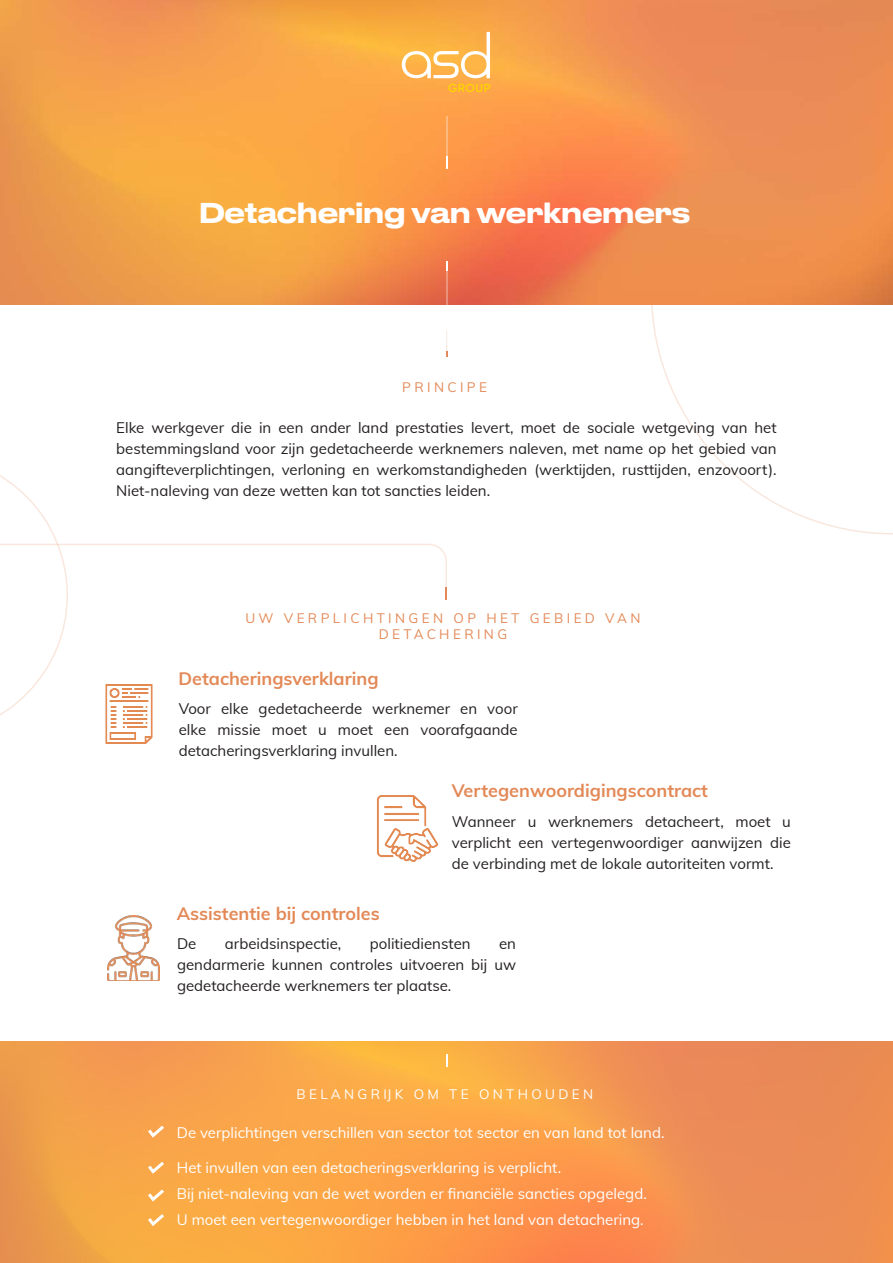
<style>
.page{position:relative;width:893px;height:1263px;background:#fff}
.page>*{position:absolute;margin:0;border:0;box-sizing:border-box;transform-origin:0 0}
.t1{font:500 27px "Druk Text Wide";letter-spacing:-.06em;color:#fff}
.t2{font:700 18px "Muli";color:#e38957}
.t3{font:15px/21px "Muli";color:#231f20;text-align:justify}
.t4{font:15px "Muli";color:#fff}
.t5{font:13.5px/16.2px "Muli";letter-spacing:.25em;color:#e38957;text-align:center}
.t6{font:13.5px "Muli";letter-spacing:.25em;color:#fff}
.t7{font:600 11.7px "Gilroy";letter-spacing:.05em;color:#ffd500}
</style>
<div class="page">
<img style="left:0;top:1042px;width:893px;height:221px">
<svg style="left:651px;top:304px;width:242px;height:230px"></svg>
<svg style="left:446px;top:344px;width:1px;height:13px"></svg>
<img style="left:0;top:0;width:893px;height:304px">
<hr style="left:446px;top:116px;width:2px;height:51px;background:#fff">
<hr style="left:446px;top:261px;width:1px;height:83px;background:#fff">
<svg style="left:446px;top:1055px;width:2px;height:12px"></svg>
<svg style="left:0;top:475px;width:447px;height:241px"></svg>
<svg style="left:145px;top:1122px;width:22px;height:18px"></svg>
<svg style="left:145px;top:1158px;width:22px;height:18px"></svg>
<svg style="left:145px;top:1186px;width:22px;height:18px"></svg>
<svg style="left:145px;top:1211px;width:22px;height:17px"></svg>
<img style="left:96px;top:682px;width:65px;height:62px">
<img style="left:107px;top:915px;width:53px;height:65px">
<img style="left:377px;top:796px;width:61px;height:65px">
<svg style="left:402px;top:32px;width:88px;height:46px"></svg>
<p class="t7" style="left:448px;top:80px;width:44px">GROUP</p>
<p class="t1" style="left:198px;top:190px;width:494px">Detachering van werknemers</p>
<p class="t5" style="left:402px;top:378px;width:86px">PRINCIPE</p>
<p class="t3" style="left:116px;top:417px;width:662px">Elke werkgever die in een ander land prestaties levert, moet de sociale wetgeving van het bestemmingsland voor zijn gedetacheerde werknemers naleven, met name op het gebied van aangifteverplichtingen, verloning en werkomstandigheden (werktijden, rusttijden, enzovoort).<br>Niet-naleving van deze wetten kan tot sancties leiden.</p>
<p class="t5" style="left:245px;top:609px;width:397px">UW VERPLICHTINGEN OP HET GEBIED VAN<br>DETACHERING</p>
<p class="t2" style="left:179px;top:665px;width:202px">Detacheringsverklaring</p>
<p class="t3" style="left:179px;top:697px;width:340px">Voor elke gedetacheerde werknemer en voor elke missie moet u moet een voorafgaande detacheringsverklaring invullen.</p>
<p class="t2" style="left:452px;top:778px;width:258px">Vertegenwoordigingscontract</p>
<p class="t2" style="left:177px;top:900px;width:204px">Assistentie bij controles</p>
<p class="t3" style="left:452px;top:810px;width:340px">Wanneer u werknemers detacheert, moet u verplicht een vertegenwoordiger aanwijzen die de verbinding met de lokale autoriteiten vormt.</p>
<p class="t3" style="left:177px;top:932px;width:21px">De</p>
<p class="t3" style="left:225px;top:932px;width:118px">arbeidsinspectie,</p>
<p class="t3" style="left:370px;top:932px;width:102px">politiediensten</p>
<p class="t3" style="left:177px;top:932px;width:340px;text-indent:322px">en gendarmerie kunnen controles uitvoeren bij uw gedetacheerde werknemers ter plaatse.</p>
<p class="t6" style="left:296px;top:1084px;width:298px">BELANGRIJK OM TE ONTHOUDEN</p>
<p class="t4" style="left:177px;top:1121px;width:489px">De verplichtingen verschillen van sector tot sector en van land tot land.</p>
<p class="t4" style="left:177px;top:1156px;width:386px">Het invullen van een detacheringsverklaring is verplicht.</p>
<p class="t4" style="left:177px;top:1183px;width:471px">Bij niet-naleving van de wet worden er financiële sancties opgelegd.</p>
<p class="t4" style="left:177px;top:1209px;width:468px">U moet een vertegenwoordiger hebben in het land van detachering.</p>
</div>
